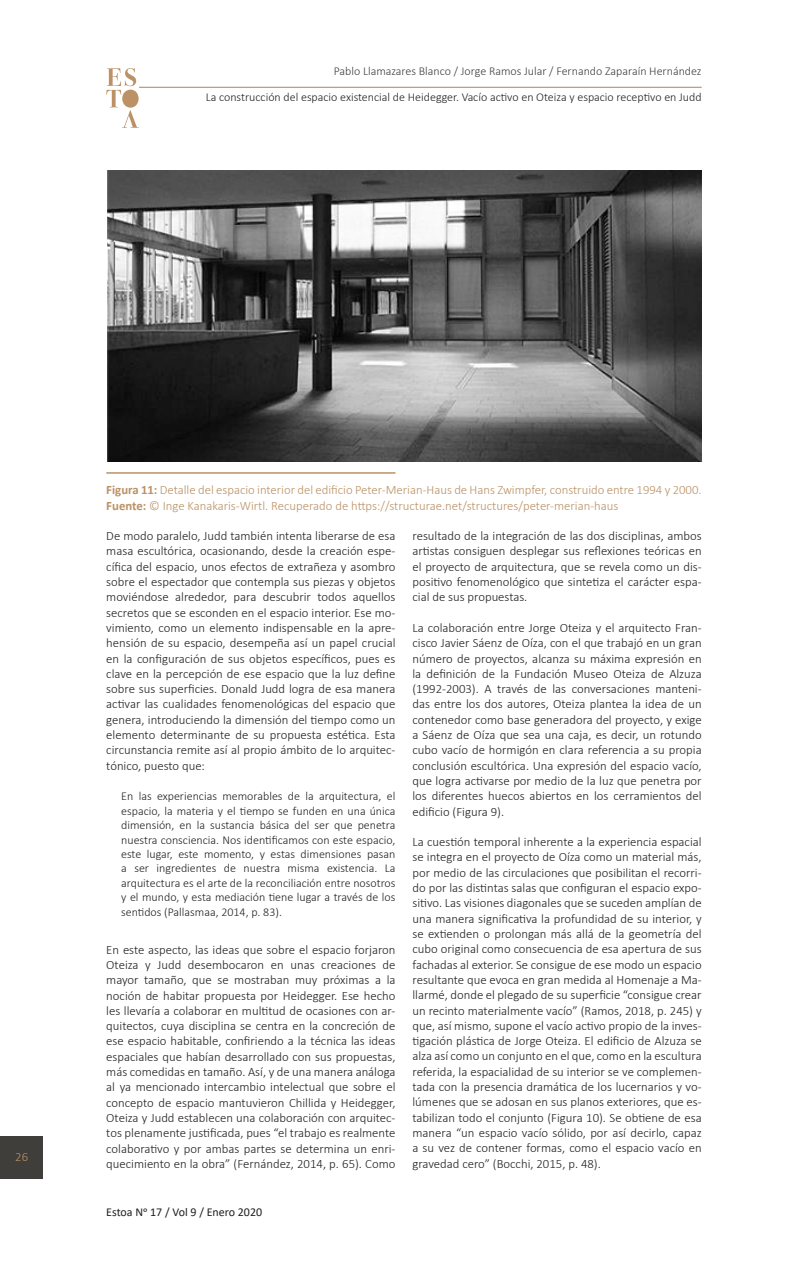
<style>
.page{position:relative;width:808px;height:1263px;background:#fff}
.page>*{position:absolute;margin:0;border:0;box-sizing:border-box;transform-origin:0 0}
.parrafo{font:300 12.75px/15.3px "Calibri";color:#231f20;text-align:justify}
.parrafo-2{font:300 12.75px "Calibri";color:#bb9165}
.parrafo-3{font:300 12px/14.4px "Calibri";color:#231f20;text-align:justify}
.parrafo-4{font:300 12px "Calibri";color:#3e3e3e}
.t1{font:12px "Calibri";color:#231f20}
.s1{font-weight:700}
</style>
<div class="page">
<svg style="left:106px;top:68px;width:33px;height:60px"></svg>
<hr style="left:139px;top:87px;width:563px;height:1px;background:#bb9165">
<div style="left:0;top:1137px;width:43px;height:42px;background:#3f3e3a"></div>
<hr style="left:106px;top:472px;width:289px;height:2px;background:#bb9165">
<img style="left:107px;top:170px;width:595px;height:291px">
<p class="parrafo-4" style="left:334px;top:63px;width:369px">Pablo Llamazares Blanco / Jorge Ramos Jular / Fernando Zaparaín Hernández</p>
<p class="parrafo-3" style="left:206px;top:90px;width:497px">La construcción del espacio existencial de Heidegger. Vacío activo en Oteiza y espacio receptivo en Judd</p>
<p class="parrafo-2" style="left:15px;top:1148px;width:14px">26</p>
<p class="parrafo-2" style="left:106px;top:482px;width:597px"><span class="s1">Figura 11:</span> Detalle del espacio interior del edificio Peter-Merian-Haus de Hans Zwimpfer, construido entre 1994 y 2000.</p>
<p class="parrafo-2" style="left:106px;top:497px;width:514px"><span class="s1">Fuente:</span> © Inge Kanakaris-Wirtl. Recuperado de https://structurae.net/structures/peter-merian-haus</p>
<p class="parrafo" style="left:106px;top:528px;width:291px">De modo paralelo, Judd también intenta liberarse de esa masa escultórica, ocasionando, desde la creación espe&shy;cífica del espacio, unos efectos de extrañeza y asombro sobre el espectador que contempla sus piezas y objetos moviéndose alrededor, para descubrir todos aquellos secretos que se esconden en el espacio interior. Ese mo&shy;vimiento, como un elemento indispensable en la apre&shy;hensión de su espacio, desempeña así un papel crucial en la configuración de sus objetos específicos, pues es clave en la percepción de ese espacio que la luz define sobre sus superficies. Donald Judd logra de esa manera activar las cualidades fenomenológicas del espacio que genera, introduciendo la dimensión del tiempo como un elemento determinante de su propuesta estética. Esta circunstancia remite así al propio ámbito de lo arquitec&shy;tónico, puesto que:</p>
<p class="parrafo" style="left:412px;top:528px;width:291px">resultado de la integración de las dos disciplinas, ambos artistas consiguen desplegar sus reflexiones teóricas en el proyecto de arquitectura, que se revela como un dis&shy;positivo fenomenológico que sintetiza el carácter espa&shy;cial de sus propuestas.</p>
<p class="parrafo" style="left:412px;top:620px;width:291px">La colaboración entre Jorge Oteiza y el arquitecto Fran&shy;cisco Javier Sáenz de Oíza, con el que trabajó en un gran número de proyectos, alcanza su máxima expresión en la definición de la Fundación Museo Oteiza de Alzuza (1992-2003). A través de las conversaciones manteni&shy;das entre los dos autores, Oteiza plantea la idea de un contenedor como base generadora del proyecto, y exige a Sáenz de Oíza que sea una caja, es decir, un rotundo cubo vacío de hormigón en clara referencia a su propia conclusión escultórica. Una expresión del espacio vacío, que logra activarse por medio de la luz que penetra por los diferentes huecos abiertos en los cerramientos del edificio (Figura 9).</p>
<p class="parrafo" style="left:412px;top:834px;width:291px">La cuestión temporal inherente a la experiencia espacial se integra en el proyecto de Oíza como un material más, por medio de las circulaciones que posibilitan el recorri&shy;do por las distintas salas que configuran el espacio expo&shy;sitivo. Las visiones diagonales que se suceden amplían de una manera significativa la profundidad de su interior, y se extienden o prolongan más allá de la geometría del cubo original como consecuencia de esa apertura de sus fachadas al exterior. Se consigue de ese modo un espacio resultante que evoca en gran medida al Homenaje a Ma&shy;llarmé, donde el plegado de su superficie “consigue crear un recinto materialmente vacío” (Ramos, 2018, p. 245) y que, así mismo, supone el vacío activo propio de la inves&shy;tigación plástica de Jorge Oteiza. El edificio de Alzuza se alza así como un conjunto en el que, como en la escultura referida, la espacialidad de su interior se ve complemen&shy;tada con la presencia dramática de los lucernarios y vo&shy;lúmenes que se adosan en sus planos exteriores, que es&shy;tabilizan todo el conjunto (Figura 10). Se obtiene de esa manera “un espacio vacío sólido, por así decirlo, capaz a su vez de contener formas, como el espacio vacío en gravedad cero” (Bocchi, 2015, p. 48).</p>
<p class="parrafo-3" style="left:121px;top:789px;width:276px">En las experiencias memorables de la arquitectura, el espacio, la materia y el tiempo se funden en una única dimensión, en la sustancia básica del ser que penetra nuestra consciencia. Nos identificamos con este espacio, este lugar, este momento, y estas dimensiones pasan a ser ingredientes de nuestra misma existencia. La arquitectura es el arte de la reconciliación entre nosotros y el mundo, y esta mediación tiene lugar a través de los sentidos (Pallasmaa, 2014, p. 83).</p>
<p class="parrafo" style="left:106px;top:941px;width:291px">En este aspecto, las ideas que sobre el espacio forjaron Oteiza y Judd desembocaron en unas creaciones de mayor tamaño, que se mostraban muy próximas a la noción de habitar propuesta por Heidegger. Ese hecho les llevaría a colaborar en multitud de ocasiones con ar&shy;quitectos, cuya disciplina se centra en la concreción de ese espacio habitable, confiriendo a la técnica las ideas espaciales que habían desarrollado con sus propuestas, más comedidas en tamaño. Así, y de una manera análoga al ya mencionado intercambio intelectual que sobre el concepto de espacio mantuvieron Chillida y Heidegger, Oteiza y Judd establecen una colaboración con arquitec&shy;tos plenamente justificada, pues “el trabajo es realmente colaborativo y por ambas partes se determina un enri&shy;quecimiento en la obra” (Fernández, 2014, p. 65). Como</p>
<p class="t1" style="left:106px;top:1203px;width:157px">Estoa No 17 / Vol 9 / Enero 2020</p>
</div>
